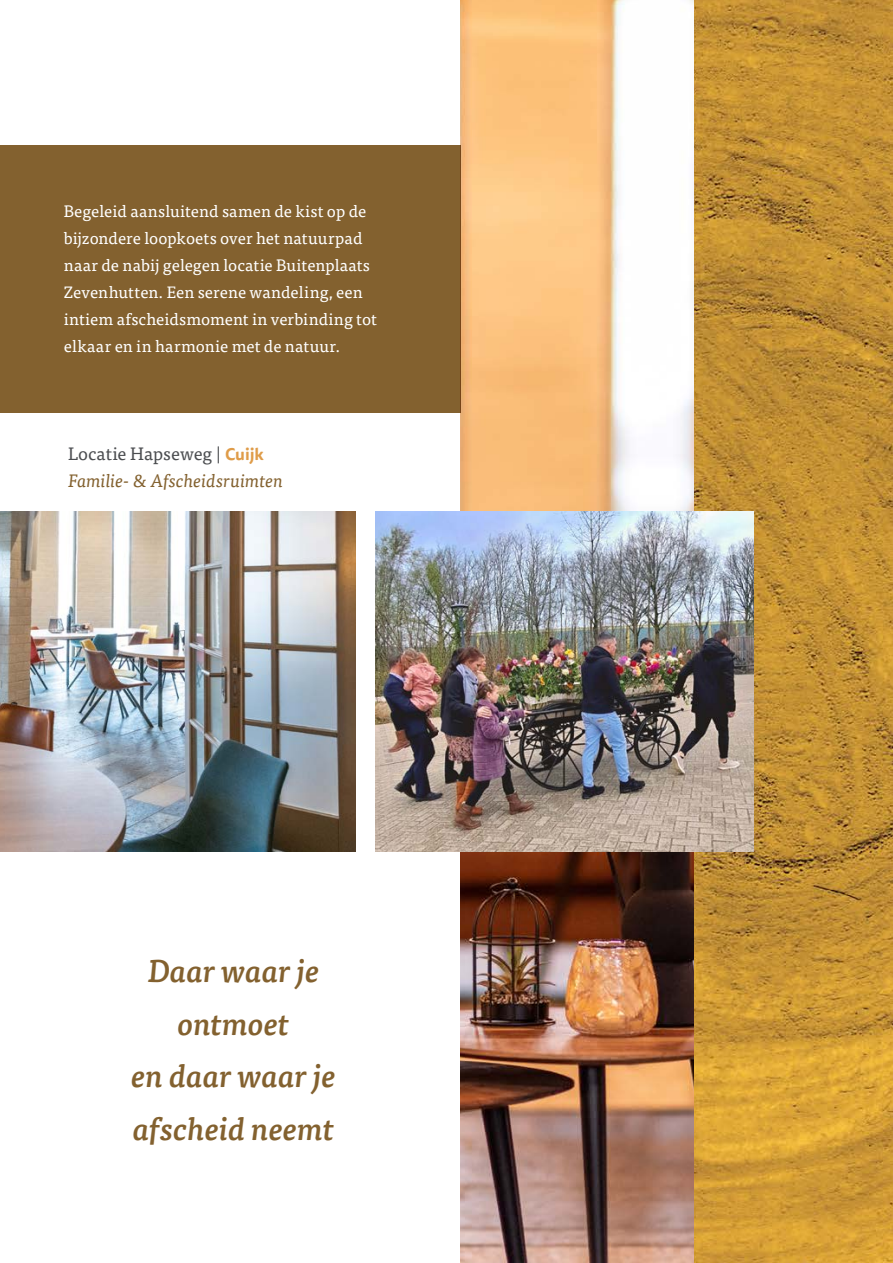
<style>
.page{position:relative;width:893px;height:1263px;background:#fff}
.page>*{position:absolute;margin:0;border:0;box-sizing:border-box;transform-origin:0 0}
.t1{font:italic 500 31.5px/52.5px "Tisa Pro";color:#83612f;text-align:center}
.t2{font:italic 18px/27px "Tisa Pro";letter-spacing:-.005em;color:#83612f}
.t3{font:16.5px/27px "Tisa Pro";letter-spacing:.005em;color:#fff}
.s1{font-style:normal;color:#4b4d50}
.s2{font-family:"Tisa Sans Pro";font-weight:700;font-style:normal;font-size:16.5px;color:#df9c49}
</style>
<div class="page">
<img style="left:694px;top:0;width:199px;height:1263px">
<img style="left:0;top:511px;width:356px;height:340px">
<img style="left:461px;top:0;width:233px;height:1263px">
<div style="left:0;top:145px;width:461px;height:267px;background:#83612f"></div>
<img style="left:375px;top:511px;width:378px;height:341px">
<p class="t3" style="left:64px;top:197px;width:315px">Begeleid aansluitend samen de kist op de bijzondere loopkoets over het natuurpad naar de nabij gelegen locatie Buitenplaats Zevenhutten. Een serene wandeling, een intiem afscheidsmoment in verbinding tot elkaar en in harmonie met de natuur.</p>
<p class="t2" style="left:68px;top:439px;width:217px"><span class="s1">Locatie Hapseweg |</span> <span class="s2">Cuijk<br></span>Familie- &amp; Afscheidsruimten</p>
<h1 class="t1" style="left:131px;top:943px;width:206px">Daar waar je ontmoet<br>en daar waar je afscheid neemt</h1>
</div>
